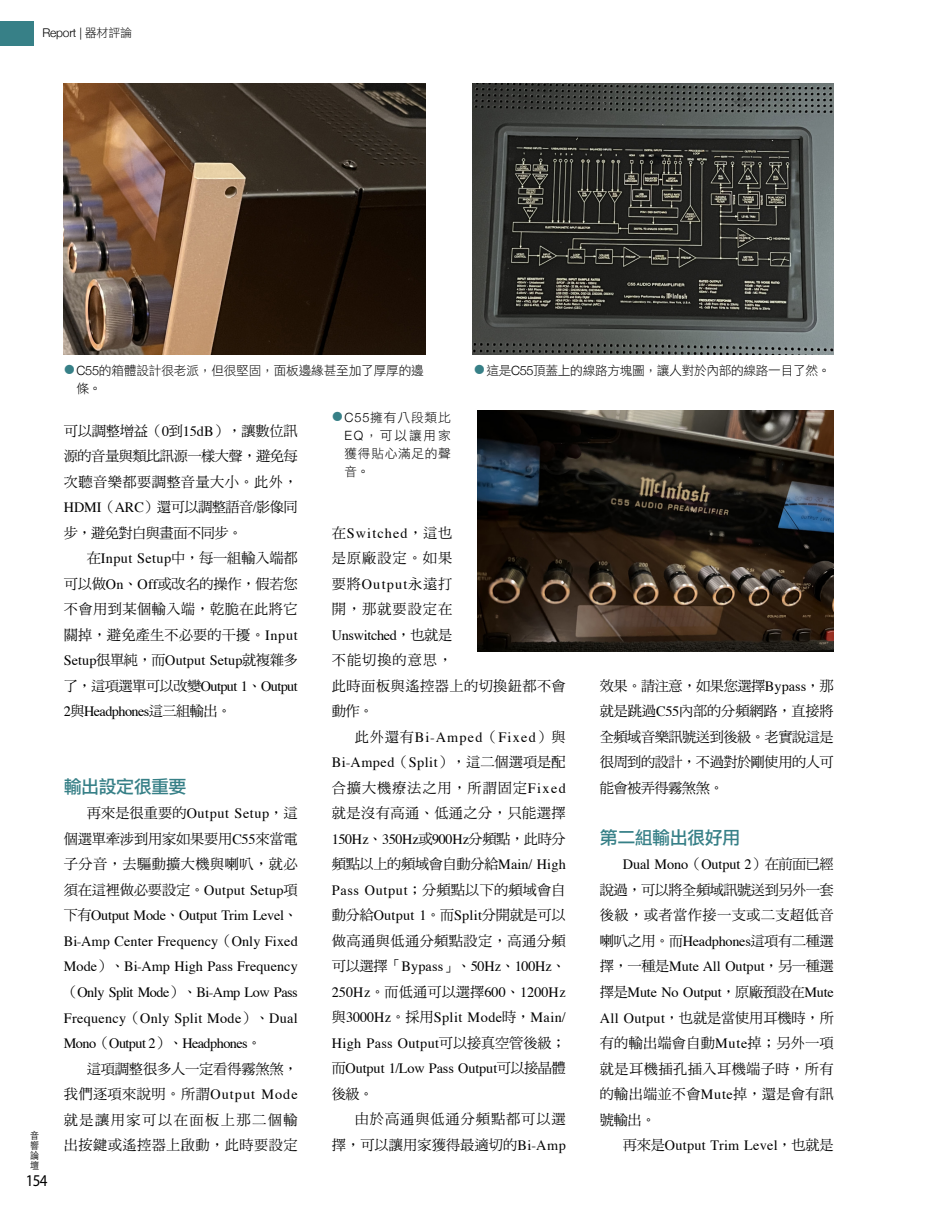
<style>
.page{position:relative;width:936px;height:1212px;background:#fff}
.page>*{position:absolute;margin:0;border:0;box-sizing:border-box;transform-origin:0 0}
.t1{font:18px "DF Li Hei Std W5";letter-spacing:-.03em;color:#378087}
.t2{font:16.5px "Myriad Pro";color:#000;scale:.91 1}
.t3{font:14.25px/25.5px "DF Ming Std W5";letter-spacing:.01em;color:#000;text-align:justify}
.t4{font:14.25px/25.5px "Times";letter-spacing:.005em;color:#000;text-align:justify}
.t5{font:14.25px/25.5px "Times";letter-spacing:-.015em;color:#000}
.t6{font:14.25px/25.5px "Times";letter-spacing:.06em;color:#000;text-align:right}
.t7{font:14.25px/25.5px "DF Ming Std W5";letter-spacing:-.025em;color:#000}
.t8{font:14.25px/25.5px "DF Ming Std W5";letter-spacing:.03em;color:#000}
.t9{font:14.25px "Times";letter-spacing:-.03em;color:#000}
.t10{font:14.25px "Times";letter-spacing:.04em;color:#000}
.t11{font:14.25px "Times";letter-spacing:-.02em;color:#000}
.t12{font:14.25px "DF Ming Std W5";letter-spacing:.06em;color:#000}
.t13{font:14.25px "Times";letter-spacing:.08em;color:#000}
.t14{font:12.75px/18px "DF Li Hei Std W3";letter-spacing:-.02em;color:#000}
.t15{font:300 12px "Helvetica Neue";letter-spacing:-.02em;color:#000}
.t16{font:300 9.9px/10.2px "ST Heiti TC";color:#000;text-align:justify;scale:.91 1}
.s1{font-family:"DF Li Hei Std W3";font-weight:400}
.s2{font-family:"Helvetica Neue";font-weight:300}
.s3{font-family:"Times"}
.s4{font-family:"DF Ming Std W5"}
</style>
<div class="page">
<img style="left:64px;top:84px;width:361px;height:271px">
<img style="left:478px;top:410px;width:355px;height:241px">
<img style="left:472px;top:84px;width:361px;height:271px">
<div style="left:0;top:21px;width:33px;height:24px;background:#378087"></div>
<p class="t15" style="left:43px;top:23px;width:91px">Report | <span class="s1">器材評論</span></p>
<p class="t16" style="left:30px;top:1129px;width:11px">音響論壇</p>
<p class="t2" style="left:26px;top:1170px;width:25px">154</p>
<p class="t14" style="left:77px;top:361px;width:349px"><span class="s2">C55</span>的箱體設計很老派，但很堅固，面板邊緣甚至加了厚厚的邊條。</p>
<p class="t14" style="left:486px;top:361px;width:345px">這是<span class="s2">C55</span>頂蓋上的線路方塊圖，讓人對於內部的線路一目了然。</p>
<p class="t14" style="left:344px;top:408px;width:108px;text-align:justify"><span class="s2">C55</span>擁有八段類比<span class="s2">EQ</span>，可以讓用家獲得貼心滿足的聲音。</p>
<p class="t3" style="left:64px;top:418px;width:235px">可以調整增益（<span class="s3">0</span>到<span class="s3">15dB</span>），讓數位訊源的音量與類比訊源一樣大聲，避免每次聽音樂都要調整音量大小。此外，<span class="s3">HDMI</span>（<span class="s3">ARC</span>）還可以調整語音<span class="s3">/</span>影像同步，避免對白與畫面不同步。</p>
<p class="t3" style="left:64px;top:545px;width:235px;text-indent:23px">在<span class="s3">Input Setup</span>中，每一組輸入端都可以做<span class="s3">On</span>、<span class="s3">Off</span>或改名的操作，假若您不會用到某個輸入端，乾脆在此將它關掉，避免產生不必要的干擾。<span class="s3">Input</span></p>
<p class="t4" style="left:64px;top:646px;width:235px">Setup<span class="s4">很單純，而</span>Output Setup<span class="s4">就複雜多了，這項選單可以改變</span>Output 1<span class="s4">、</span>Output 2<span class="s4">與</span>Headphones<span class="s4">這三組輸出。</span></p>
<p class="t13" style="left:332px;top:519px;width:122px"><span class="s4">在</span>Switched<span class="s4">，這也</span></p>
<p class="t3" style="left:332px;top:545px;width:122px">是原廠設定。如果</p>
<p class="t4" style="left:332px;top:570px;width:122px"><span class="s4">要將</span>Output<span class="s4">永遠打</span></p>
<p class="t3" style="left:332px;top:596px;width:122px">開，那就要設定在</p>
<p class="t11" style="left:332px;top:622px;width:122px">Unswitched<span class="s4">，也就是</span></p>
<p class="t8" style="left:332px;top:647px;width:235px">不能切換的意思，<br>此時面板與遙控器上的切換鈕都不會動作。</p>
<p class="t6" style="left:332px;top:723px;width:235px"><span class="s4">此外還有</span>Bi-Amped<span class="s4">（</span>Fixed<span class="s4">）與<br></span>Bi-Amped<span class="s4">（</span>Split<span class="s4">），這二個選項是配</span></p>
<p class="t3" style="left:332px;top:775px;width:235px">合擴大機療法之用，所謂固定<span class="s3">Fixed</span>就是沒有高通、低通之分，只能選擇</p>
<p class="t9" style="left:332px;top:826px;width:235px">150Hz<span class="s4">、</span>350Hz<span class="s4">或</span>900Hz<span class="s4">分頻點，此時分</span></p>
<p class="t7" style="left:332px;top:851px;width:235px">頻點以上的頻域會自動分給<span class="s3">Main/ High<br>Pass Output</span>；分頻點以下的頻域會自</p>
<p class="t4" style="left:332px;top:901px;width:235px"><span class="s4">動分給</span>Output 1<span class="s4">。而</span>Split<span class="s4">分開就是可以</span></p>
<p class="t3" style="left:332px;top:928px;width:235px">做高通與低通分頻點設定，高通分頻</p>
<p class="t4" style="left:332px;top:952px;width:235px"><span class="s4">可以選擇「</span>Bypass<span class="s4">」、</span>50Hz<span class="s4">、</span>100Hz<span class="s4">、</span>250Hz<span class="s4">。而低通可以選擇</span>600<span class="s4">、</span>1200Hz<span class="s4">與</span>3000Hz<span class="s4">。採用</span>Split Mode<span class="s4">時，</span>Main/ High Pass Output<span class="s4">可以接真空管後級；而</span>Output 1/Low Pass Output<span class="s4">可以接晶體</span></p>
<p class="t3" style="left:332px;top:1081px;width:43px">後級。</p>
<p class="t12" style="left:355px;top:1111px;width:212px">由於高通與低通分頻點都可以選</p>
<p class="t3" style="left:332px;top:1132px;width:235px">擇，可以讓用家獲得最適切的<span class="s3">Bi-Amp</span></p>
<p class="t3" style="left:599px;top:672px;width:235px">效果。請注意，如果您選擇<span class="s3">Bypass</span>，那就是跳過<span class="s3">C55</span>內部的分頻網路，直接將全頻域音樂訊號送到後級。老實說這是很周到的設計，不過對於剛使用的人可能會被弄得霧煞煞。</p>
<p class="t1" style="left:600px;top:828px;width:142px">第二組輸出很好用</p>
<p class="t4" style="left:622px;top:851px;width:212px">Dual Mono<span class="s4">（</span>Output 2<span class="s4">）在前面已經</span></p>
<p class="t3" style="left:600px;top:877px;width:235px">說過，可以將全頻域訊號送到另外一套後級，或者當作接一支或二支超低音喇叭之用。而<span class="s3">Headphones</span>這項有二種選</p>
<p class="t5" style="left:600px;top:953px;width:235px"><span class="s4">擇，一種是</span>Mute All Output<span class="s4">，另一種選擇是</span>Mute No Output<span class="s4">，原廠預設在</span>Mute</p>
<p class="t3" style="left:600px;top:1004px;width:235px"><span class="s3">All Output</span>，也就是當使用耳機時，所有的輸出端會自動<span class="s3">Mute</span>掉；另外一項就是耳機插孔插入耳機端子時，所有的輸出端並不會<span class="s3">Mute</span>掉，還是會有訊號輸出。</p>
<p class="t4" style="left:622px;top:1131px;width:212px"><span class="s4">再來是</span>Output Trim Level<span class="s4">，也就是</span></p>
<p class="t1" style="left:64px;top:777px;width:124px">輸出設定很重要</p>
<p class="t10" style="left:87px;top:800px;width:212px"><span class="s4">再來是很重要的</span>Output Setup<span class="s4">，這</span></p>
<p class="t3" style="left:64px;top:826px;width:235px">個選單牽涉到用家如果要用<span class="s3">C55</span>來當電子分音，去驅動擴大機與喇叭，就必須在這裡做必要設定。<span class="s3">Output Setup</span>項</p>
<p class="t4" style="left:64px;top:902px;width:235px"><span class="s4">下有</span>Output Mode<span class="s4">、</span>Output Trim Level<span class="s4">、</span>Bi-Amp Center Frequency<span class="s4">（</span>Only Fixed Mode<span class="s4">）、</span>Bi-Amp High Pass Frequency<span class="s4">（</span>Only Split Mode<span class="s4">）、</span>Bi-Amp Low Pass Frequency<span class="s4">（</span>Only Split Mode<span class="s4">）、</span>Dual Mono<span class="s4">（</span>Output 2<span class="s4">）、</span>Headphones<span class="s4">。</span></p>
<p class="t3" style="left:64px;top:1055px;width:235px;text-indent:23px">這項調整很多人一定看得霧煞煞，我們逐項來說明。所謂<span class="s3">Output Mode</span>就是讓用家可以在面板上那二個輸出按鍵或遙控器上啟動，此時要設定</p>
</div>
